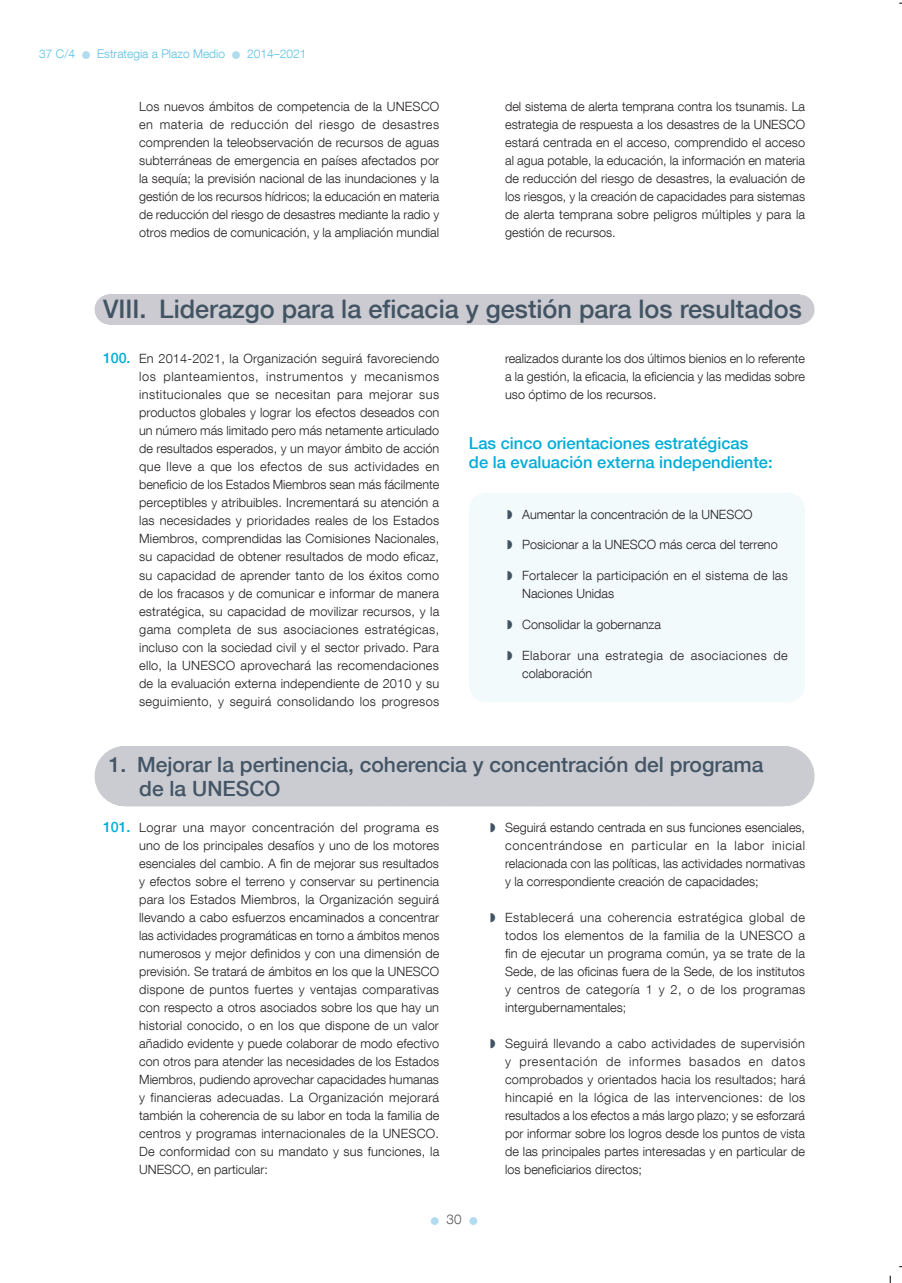
<style>
.page{position:relative;width:902px;height:1283px;background:#fff}
.page>*{position:absolute;margin:0;border:0;box-sizing:border-box;transform-origin:0 0}
.t1{font:500 25.5px "Helvetica Neue LT Com";color:#425463}
.t2{font:500 21px/24px "Helvetica Neue LT Com";color:#445565}
.t3{font:500 16.5px/18.8px "Helvetica Neue LT Com";color:#00add8}
.t4{font:300 13.5px "Helvetica Neue LT Com";color:#57585a}
.t5{font:300 12.75px/18px "Helvetica Neue LT Com";color:#231f20;text-align:justify}
.t6{font:300 12.75px/18px "Helvetica Neue LT Com";letter-spacing:.035em;color:#231f20}
.t7{font:300 12px "Helvetica Neue LT Com";color:#59c1e3}
.s1{color:#b1dcef}
.s2{font-weight:500;font-size:14.25px;color:#00add8}
.s3{color:#425463}
</style>
<div class="page">
<div style="left:110px;top:294px;width:688px;height:30px;background:#cbcbd1"></div>
<hr style="left:109px;top:294px;width:1px;height:30px;background:#cbcbd1">
<hr style="left:798px;top:294px;width:1px;height:30px;background:#cbcbd1">
<div style="left:469px;top:492px;width:336px;height:210px;background:#f3fafc;border-radius:18px"></div>
<div style="left:125px;top:746px;width:658px;height:60px;background:#cbccd2"></div>
<hr style="left:124px;top:746px;width:1px;height:60px;background:#cbccd2">
<hr style="left:783px;top:746px;width:1px;height:60px;background:#cbccd2">
<svg style="left:889px;top:1275px;width:2px;height:7px"></svg>
<p class="t7" style="left:39px;top:47px;width:269px">37 C/4 <span class="s1">●</span> Estrategia a Plazo Medio <span class="s1">●</span> 2014–2021</p>
<p class="t5" style="left:139px;top:97px;width:301px">Los nuevos ámbitos de competencia de la UNESCO en materia de reducción del riesgo de desastres comprenden la teleobservación de recursos de aguas subterráneas de emergencia en países afectados por la sequía; la previsión nacional de las inundaciones y la gestión de los recursos hídricos; la educación en materia de reducción del riesgo de desastres mediante la radio y otros medios de comunicación, y la ampliación mundial</p>
<p class="t5" style="left:505px;top:97px;width:301px">del sistema de alerta temprana contra los tsunamis. La estrategia de respuesta a los desastres de la UNESCO estará centrada en el acceso, comprendido el acceso al agua potable, la educación, la información en materia de reducción del riesgo de desastres, la evaluación de los riesgos, y la creación de capacidades para sistemas de alerta temprana sobre peligros múltiples y para la gestión de recursos.</p>
<h1 class="t1" style="left:103px;top:294px;width:700px">VIII. Liderazgo para la eficacia y gestión para los resultados</h1>
<p class="t5" style="left:139px;top:349px;width:301px;text-indent:-36px"><span class="s2">100.</span> En 2014-2021, la Organización seguirá favoreciendo los planteamientos, instrumentos y mecanismos institucionales que se necesitan para mejorar sus productos globales y lograr los efectos deseados con un número más limitado pero más netamente articulado de resultados esperados, y un mayor ámbito de acción que lleve a que los efectos de sus actividades en beneficio de los Estados Miembros sean más fácilmente perceptibles y atribuibles. Incrementará su atención a las necesidades y prioridades reales de los Estados Miembros, comprendidas las Comisiones Nacionales, su capacidad de obtener resultados de modo eficaz, su capacidad de aprender tanto de los éxitos como de los fracasos y de comunicar e informar de manera estratégica, su capacidad de movilizar recursos, y la gama completa de sus asociaciones estratégicas, incluso con la sociedad civil y el sector privado. Para ello, la UNESCO aprovechará las recomendaciones de la evaluación externa independiente de 2010 y su seguimiento, y seguirá consolidando los progresos</p>
<p class="t5" style="left:505px;top:349px;width:301px">realizados durante los dos últimos bienios en lo referente a la gestión, la eficacia, la eficiencia y las medidas sobre uso óptimo de los recursos.</p>
<p class="t3" style="left:469px;top:433px;width:305px">Las cinco orientaciones estratégicas<br>de la evaluación externa independiente:</p>
<p class="t5" style="left:507px;top:505px;width:247px"><span class="s3">◗</span> Aumentar la concentración de la UNESCO</p>
<p class="t5" style="left:507px;top:535px;width:272px"><span class="s3">◗</span> Posicionar a la UNESCO más cerca del terreno</p>
<p class="t5" style="left:522px;top:566px;width:267px;text-indent:-15px"><span class="s3">◗</span> Fortalecer la participación en el sistema de las<br>Naciones Unidas</p>
<p class="t5" style="left:507px;top:615px;width:155px"><span class="s3">◗</span> Consolidar la gobernanza</p>
<p class="t6" style="left:522px;top:646px;width:267px;text-indent:-15px"><span class="s3">◗</span> Elaborar una estrategia de asociaciones de colaboración</p>
<h2 class="t2" style="left:139px;top:752px;width:625px;text-indent:-30px">1. Mejorar la pertinencia, coherencia y concentración del programa de la UNESCO</h2>
<p class="t5" style="left:139px;top:817px;width:301px;text-indent:-36px"><span class="s2">101.</span> Lograr una mayor concentración del programa es uno de los principales desafíos y uno de los motores esenciales del cambio. A fin de mejorar sus resultados y efectos sobre el terreno y conservar su pertinencia para los Estados Miembros, la Organización seguirá llevando a cabo esfuerzos encaminados a concentrar las actividades programáticas en torno a ámbitos menos numerosos y mejor definidos y con una dimensión de previsión. Se tratará de ámbitos en los que la UNESCO dispone de puntos fuertes y ventajas comparativas con respecto a otros asociados sobre los que hay un historial conocido, o en los que dispone de un valor añadido evidente y puede colaborar de modo efectivo con otros para atender las necesidades de los Estados Miembros, pudiendo aprovechar capacidades humanas y financieras adecuadas. La Organización mejorará también la coherencia de su labor en toda la familia de centros y programas internacionales de la UNESCO.<br>De conformidad con su mandato y sus funciones, la UNESCO, en particular:</p>
<p class="t5" style="left:505px;top:817px;width:301px;text-indent:-15px"><span class="s3">◗</span> Seguirá estando centrada en sus funciones esenciales, concentrándose en particular en la labor inicial relacionada con las políticas, las actividades normativas y la correspondiente creación de capacidades;</p>
<p class="t5" style="left:505px;top:907px;width:301px;text-indent:-15px"><span class="s3">◗</span> Establecerá una coherencia estratégica global de todos los elementos de la familia de la UNESCO a fin de ejecutar un programa común, ya se trate de la Sede, de las oficinas fuera de la Sede, de los institutos y centros de categoría 1 y 2, o de los programas intergubernamentales;</p>
<p class="t5" style="left:505px;top:1033px;width:301px;text-indent:-15px"><span class="s3">◗</span> Seguirá llevando a cabo actividades de supervisión y presentación de informes basados en datos comprobados y orientados hacia los resultados; hará hincapié en la lógica de las intervenciones: de los resultados a los efectos a más largo plazo; y se esforzará por informar sobre los logros desde los puntos de vista de las principales partes interesadas y en particular de los beneficiarios directos;</p>
<p class="t4" style="left:429px;top:1210px;width:50px"><span class="s1">●</span>30<span class="s1">●</span></p>
</div>
